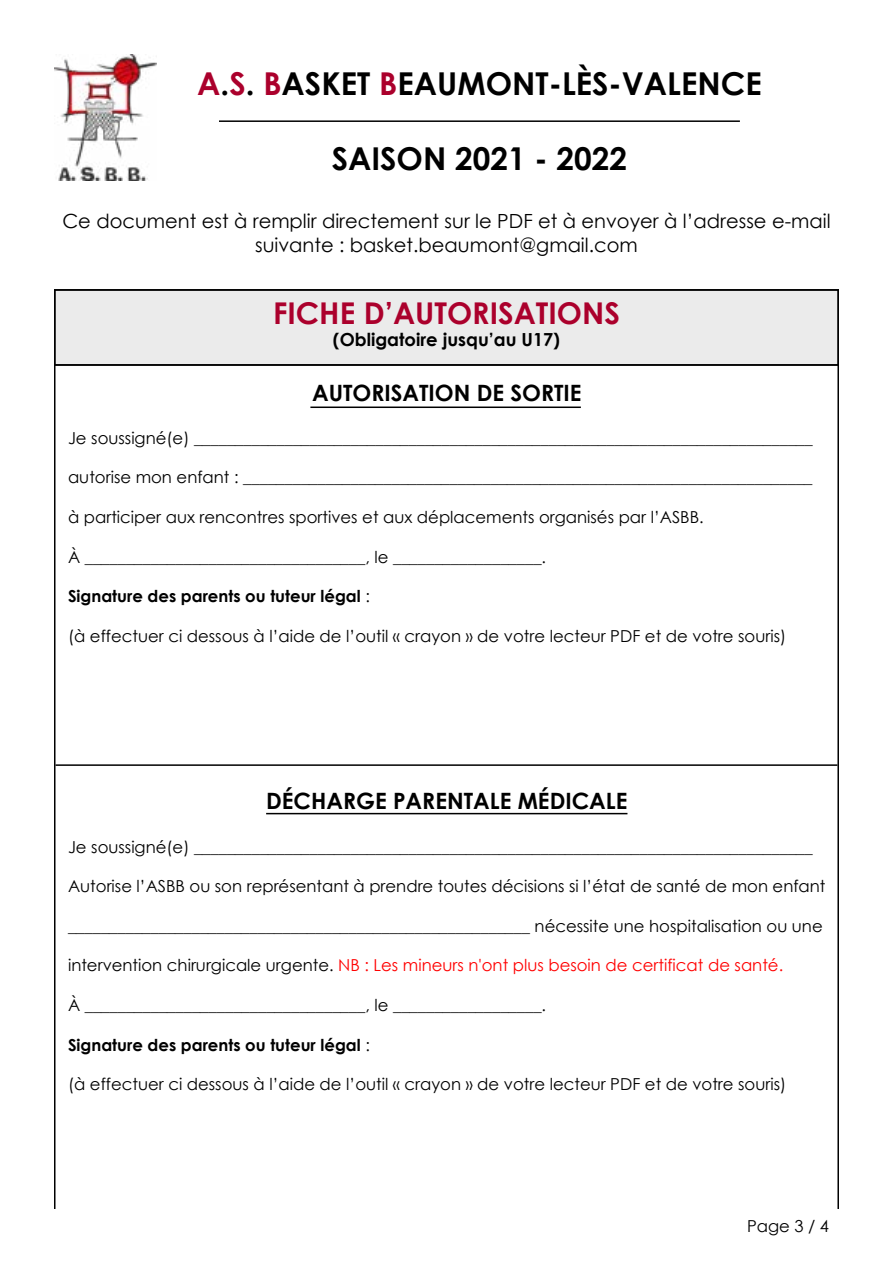
<style>
.page{position:relative;width:893px;height:1263px;background:#fff}
.page>*{position:absolute;margin:0;border:0;box-sizing:border-box;transform-origin:0 0}
.t1{font:700 31.5px "Century Gothic";color:#000}
.t2{font:700 30px "Century Gothic";color:#ab002c}
.t3{font:700 22.5px "Century Gothic";color:#000}
.t4{font:19.5px/23.4px "Century Gothic";color:#000;text-align:center}
.t5{font:700 18px "Century Gothic";color:#000}
.t6{font:16.5px "Century Gothic";color:#000}
.t7{font:16.5px "Century Gothic";color:#f00}
.t8{font:700 16.5px "Century Gothic";color:#000}
.s1{color:#ab002c}
.s2{font-weight:400}
.s3{color:#000}
</style>
<div class="page">
<div style="left:55px;top:290px;width:783px;height:75px;background:#ebebeb"></div>
<img style="left:54px;top:54px;width:103px;height:127px">
<hr style="left:219px;top:120px;width:521px;height:2px;background:#000">
<hr style="left:266px;top:813px;width:361px;height:1px;background:#000">
<div style="left:54px;top:289px;width:785px;height:77px;border:2px solid #000"></div>
<hr style="left:837px;top:364px;width:2px;height:845px;background:#000">
<hr style="left:54px;top:364px;width:2px;height:845px;background:#000">
<hr style="left:56px;top:764px;width:781px;height:2px;background:#000">
<hr style="left:310px;top:406px;width:271px;height:2px;background:#000">
<h1 class="t1" style="left:197px;top:59px;width:566px"><span class="s1">A</span>.<span class="s1">S</span>. <span class="s1">B</span>ASKET <span class="s1">B</span>EAUMONT-LÈS-VALENCE</h1>
<h1 class="t1" style="left:332px;top:135px;width:297px">SAISON 2021 - 2022</h1>
<p class="t4" style="left:62px;top:209px;width:770px">Ce document est à remplir directement sur le PDF et à envoyer à l’adresse e-mail suivante : basket.beaumont@gmail.com</p>
<h2 class="t2" style="left:273px;top:291px;width:348px">FICHE D’AUTORISATIONS</h2>
<p class="t5" style="left:333px;top:326px;width:229px">(Obligatoire jusqu’au U17)</p>
<h3 class="t3" style="left:312px;top:375px;width:271px">AUTORISATION DE SORTIE</h3>
<p class="t6" style="left:68px;top:426px;width:746px">Je soussigné(e) ___________________________________________________________________________</p>
<p class="t6" style="left:68px;top:466px;width:746px">autorise mon enfant : _____________________________________________________________________</p>
<p class="t6" style="left:68px;top:506px;width:637px">à participer aux rencontres sportives et aux déplacements organisés par l’ASBB.</p>
<p class="t6" style="left:68px;top:545px;width:480px">À __________________________________, le __________________.</p>
<p class="t8" style="left:68px;top:584px;width:303px">Signature des parents ou tuteur légal <span class="s2">:</span></p>
<p class="t6" style="left:68px;top:624px;width:720px">(à effectuer ci dessous à l’aide de l’outil « crayon » de votre lecteur PDF et de votre souris)</p>
<h3 class="t3" style="left:266px;top:784px;width:363px">DÉCHARGE PARENTALE MÉDICALE</h3>
<p class="t6" style="left:68px;top:835px;width:746px">Je soussigné(e) ___________________________________________________________________________</p>
<p class="t6" style="left:68px;top:875px;width:759px">Autorise l’ASBB ou son représentant à prendre toutes décisions si l’état de santé de mon enfant</p>
<p class="t6" style="left:68px;top:914px;width:756px">________________________________________________________ nécessite une hospitalisation ou une</p>
<p class="t7" style="left:68px;top:954px;width:717px"><span class="s3">intervention chirurgicale urgente.</span> NB : Les mineurs n'ont plus besoin de certificat de santé.</p>
<p class="t6" style="left:68px;top:993px;width:480px">À __________________________________, le __________________.</p>
<p class="t8" style="left:68px;top:1032px;width:303px">Signature des parents ou tuteur légal <span class="s2">:</span></p>
<p class="t6" style="left:68px;top:1073px;width:720px">(à effectuer ci dessous à l’aide de l’outil « crayon » de votre lecteur PDF et de votre souris)</p>
<p class="t6" style="left:747px;top:1214px;width:84px">Page 3 / 4</p>
</div>
